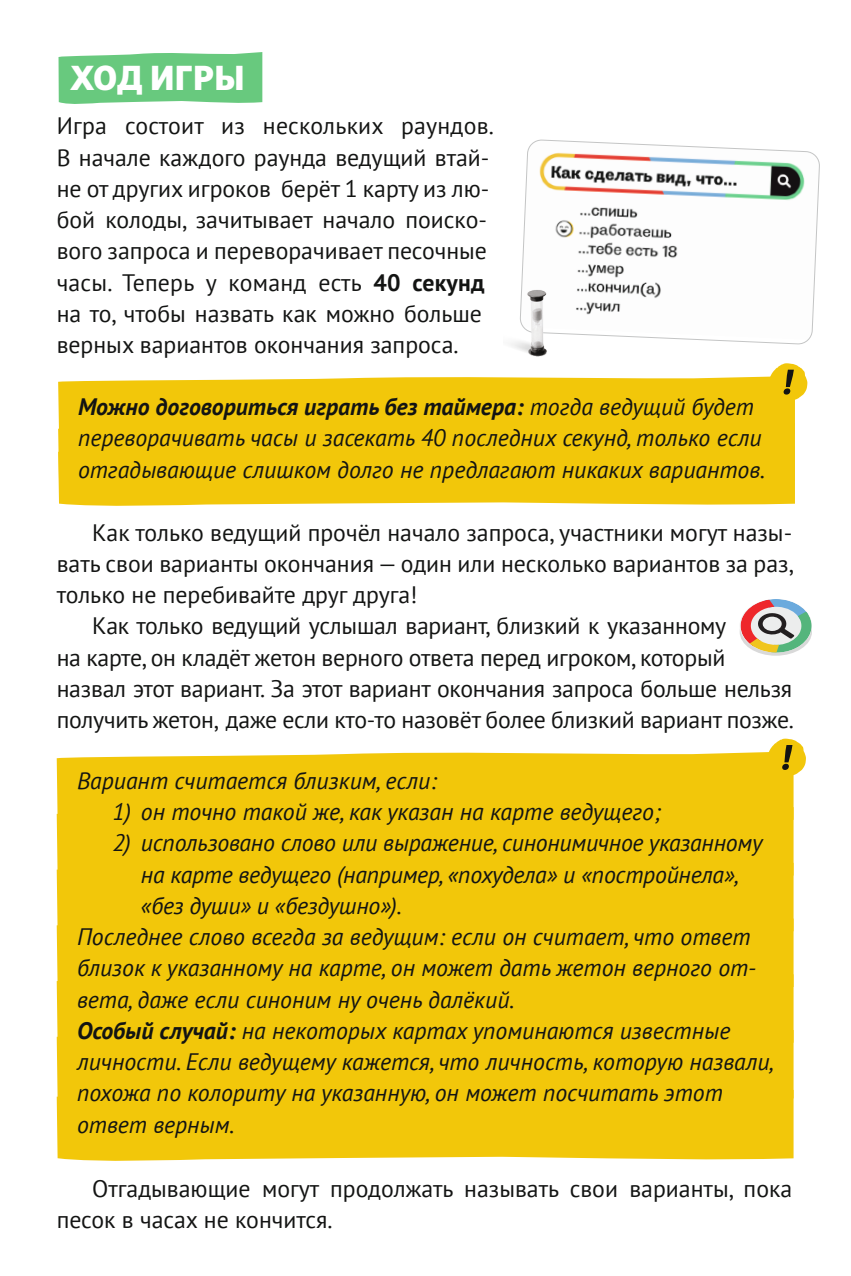
<style>
.page{position:relative;width:851px;height:1276px;background:#fff}
.page>*{position:absolute;margin:0;border:0;box-sizing:border-box;transform-origin:0 0}
.t1{font:700 36.25px "Bree CYR";letter-spacing:.01em;color:#fff}
.t2{font:23.75px/31.2px "PT Sans";color:#131413}
.t3{font:italic 23.75px/31.2px "PT Sans";color:#131413}
.s1{font-weight:700}
</style>
<div class="page">
<svg style="left:739px;top:608px;width:72px;height:48px"></svg>
<div style="left:57px;top:1103px;width:736px;height:58px;background:#f2c70a"></div>
<div style="left:57px;top:752px;width:736px;height:54px;background:#f2c70a"></div>
<div style="left:57px;top:806px;width:736px;height:56px;background:#f2c70a"></div>
<div style="left:57px;top:862px;width:736px;height:56px;background:#f2c70a"></div>
<div style="left:57px;top:918px;width:736px;height:55px;background:#f2c70a"></div>
<div style="left:57px;top:973px;width:736px;height:56px;background:#f2c70a"></div>
<div style="left:57px;top:1029px;width:736px;height:74px;background:#f2c70a"></div>
<svg style="left:767px;top:738px;width:38px;height:39px"></svg>
<svg style="left:58px;top:52px;width:204px;height:52px;background:#74cd88"></svg>
<svg style="left:521px;top:139px;width:298px;height:206px"></svg>
<img style="left:511px;top:274px;width:56px;height:83px">
<svg style="left:740px;top:599px;width:71px;height:53px;background:#c0b4a8"></svg>
<div style="left:58px;top:376px;width:736px;height:46px;background:#f2c70a"></div>
<div style="left:58px;top:422px;width:736px;height:23px;background:#f2c70a"></div>
<div style="left:58px;top:445px;width:736px;height:61px;background:#f2c70a"></div>
<svg style="left:768px;top:363px;width:39px;height:39px"></svg>
<p class="t1" style="left:70px;top:49px;width:176px">ХОД ИГРЫ</p>
<p class="t2" style="left:57px;top:110px;width:438px">Игра состоит из нескольких раундов.<br>В начале каждого раунда ведущий втай&shy;не от других игроков берёт 1 карту из лю&shy;бой колоды, зачитывает начало поиско&shy;вого запроса и переворачивает песочные часы. Теперь у команд есть <span class="s1">40 секунд </span>на то, чтобы назвать как можно больше верных вариантов окончания запроса.</p>
<p class="t3" style="left:78px;top:391px;width:688px"><span class="s1">Можно договориться играть без таймера:</span> тогда ведущий будет переворачивать часы и засекать 40 последних секунд, только если отгадывающие слишком долго не предлагают никаких вариантов.</p>
<p class="t2" style="left:57px;top:516px;width:738px;text-align:justify;text-indent:35px">Как только ведущий прочёл начало запроса, участники могут назы&shy;вать свои варианты окончания — один или несколько вариантов за раз, только не перебивайте друг друга!</p>
<p class="t2" style="left:57px;top:610px;width:738px;text-indent:35px">Как только ведущий услышал вариант, близкий к указанному<br>на карте, он кладёт жетон верного ответа перед игроком, который назвал этот вариант. За этот вариант окончания запроса больше нельзя получить жетон, даже если кто-то назовёт более близкий вариант позже.</p>
<p class="t3" style="left:77px;top:764px;width:361px">Вариант считается близким, если:</p>
<p class="t3" style="left:112px;top:795px;width:549px">1) он точно такой же, как указан на карте ведущего;</p>
<p class="t3" style="left:141px;top:827px;width:623px;text-indent:-28px">2) использовано слово или выражение, синонимичное указанному на карте ведущего (например, «похудела» и «постройнела», «без души» и «бездушно»).</p>
<p class="t3" style="left:77px;top:920px;width:680px">Последнее слово всегда за ведущим: если он считает, что ответ близок к указанному на карте, он может дать жетон верного от&shy;вета, даже если синоним ну очень далёкий.</p>
<p class="t3" style="left:77px;top:1014px;width:698px"><span class="s1">Особый случай:</span> на некоторых картах упоминаются известные личности. Если ведущему кажется, что личность, которую назвали, похожа по колориту на указанную, он может посчитать этот ответ верным.</p>
<p class="t2" style="left:57px;top:1172px;width:737px;text-indent:35px">Отгадывающие могут продолжать называть свои варианты, пока песок в часах не кончится.</p>
</div>
